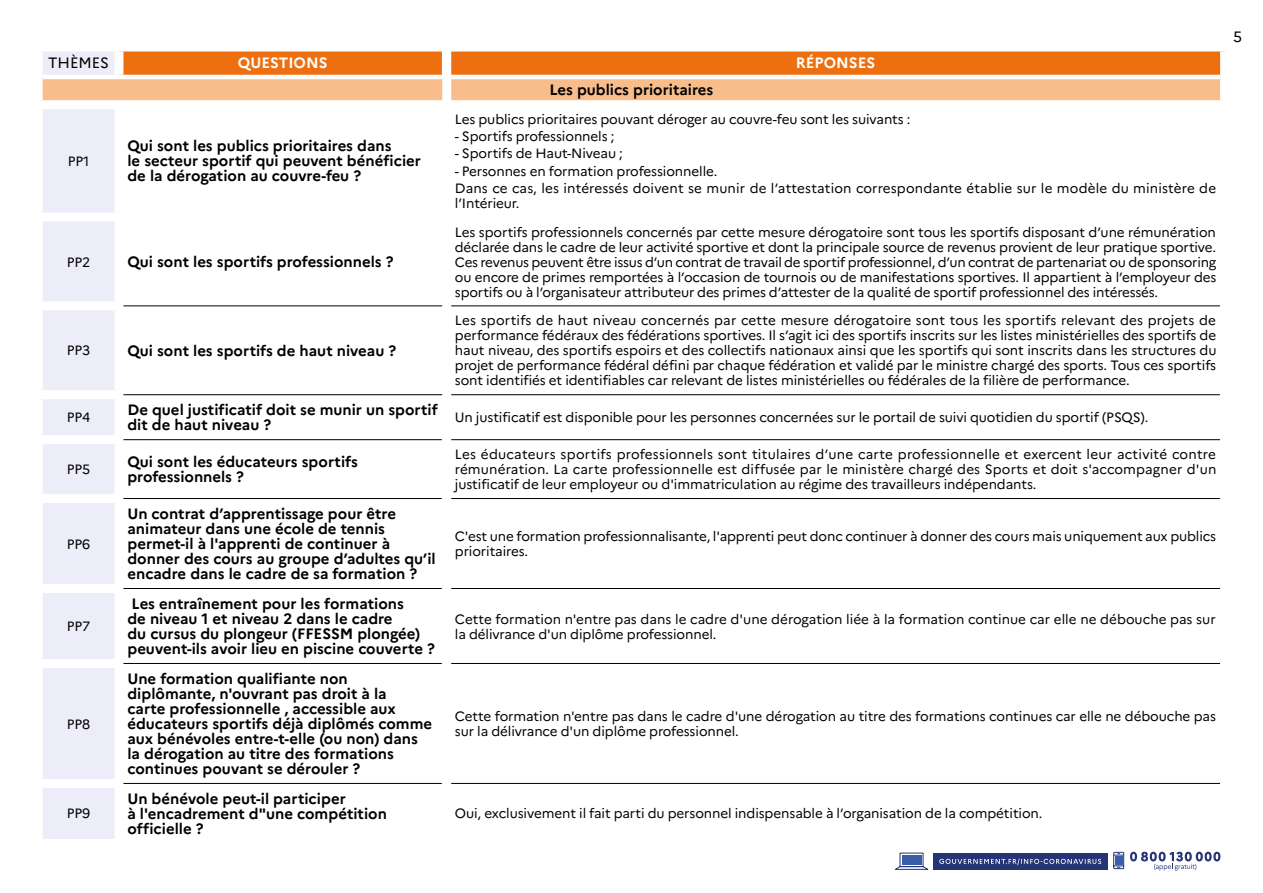
<style>
.page{position:relative;width:1263px;height:893px;background:#fff}
.page>*{position:absolute;margin:0;border:0;box-sizing:border-box;transform-origin:0 0}
.t1{font:700 15px/15px "Marianne";color:#000}
.t2{font:700 15px "Marianne";color:#fff}
.t3{font:15px "Marianne";color:#000}
.t4{font:13.5px/15px "Marianne";letter-spacing:-.01em;color:#000;text-align:justify}
.t5{font:13.5px/17.1px "Marianne";letter-spacing:.01em;color:#000}
</style>
<div class="page">
<svg style="left:1130px;top:852px;width:90px;height:19px"></svg>
<svg style="left:1113px;top:852px;width:11px;height:17px"></svg>
<div style="left:1115px;top:856px;width:7px;height:9px;background:#385ea8"></div>
<svg style="left:895px;top:852px;width:34px;height:18px"></svg>
<div style="left:902px;top:855px;width:19px;height:9px;background:#385ea8"></div>
<div style="left:933px;top:853px;width:175px;height:17px;background:#263375"></div>
<svg style="left:939px;top:859px;width:162px;height:6px"></svg>
<div style="left:43px;top:52px;width:71px;height:787px;background:#ecedf8"></div>
<div style="left:119px;top:47px;width:327px;height:30px;background:#ed6f0f"></div>
<div style="left:446px;top:47px;width:778px;height:30px;background:#ed6f0f"></div>
<div style="left:38px;top:77px;width:1186px;height:28px;background:#f9bc8b"></div>
<svg style="left:123px;top:306px;width:1097px;height:477px"></svg>
<div style="left:34px;top:77px;width:9px;height:23px;background:#fff"></div>
<div style="left:34px;top:100px;width:85px;height:9px;background:#fff"></div>
<div style="left:34px;top:213px;width:89px;height:9px;background:#fff"></div>
<div style="left:34px;top:301px;width:89px;height:9px;background:#fff"></div>
<div style="left:34px;top:390px;width:89px;height:9px;background:#fff"></div>
<div style="left:34px;top:435px;width:89px;height:9px;background:#fff"></div>
<div style="left:34px;top:494px;width:89px;height:9px;background:#fff"></div>
<div style="left:34px;top:584px;width:89px;height:9px;background:#fff"></div>
<div style="left:34px;top:659px;width:89px;height:9px;background:#fff"></div>
<div style="left:34px;top:779px;width:89px;height:9px;background:#fff"></div>
<div style="left:119px;top:43px;width:327px;height:9px;background:#fff"></div>
<div style="left:446px;top:43px;width:783px;height:9px;background:#fff"></div>
<div style="left:1220px;top:52px;width:9px;height:25px;background:#fff"></div>
<div style="left:114px;top:52px;width:9px;height:23px;background:#fff"></div>
<div style="left:1220px;top:77px;width:9px;height:23px;background:#fff"></div>
<hr style="left:43px;top:75px;width:76px;height:4px;background:#fff">
<hr style="left:119px;top:75px;width:327px;height:4px;background:#fff">
<hr style="left:446px;top:75px;width:774px;height:4px;background:#fff">
<hr style="left:123px;top:439px;width:319px;height:1px;background:#000">
<hr style="left:451px;top:439px;width:769px;height:1px;background:#000">
<hr style="left:123px;top:498px;width:319px;height:1px;background:#000">
<hr style="left:451px;top:498px;width:769px;height:1px;background:#000">
<hr style="left:123px;top:588px;width:319px;height:1px;background:#000">
<hr style="left:451px;top:588px;width:769px;height:1px;background:#000">
<hr style="left:123px;top:663px;width:319px;height:1px;background:#000">
<hr style="left:451px;top:663px;width:769px;height:1px;background:#000">
<hr style="left:123px;top:783px;width:319px;height:1px;background:#000">
<hr style="left:451px;top:783px;width:769px;height:1px;background:#000">
<hr style="left:123px;top:305px;width:323px;height:1px;background:#000">
<hr style="left:446px;top:305px;width:774px;height:1px;background:#000">
<hr style="left:123px;top:394px;width:323px;height:1px;background:#000">
<hr style="left:446px;top:394px;width:774px;height:1px;background:#000">
<div style="left:119px;top:100px;width:327px;height:9px;background:#fff"></div>
<div style="left:446px;top:100px;width:783px;height:9px;background:#fff"></div>
<div style="left:442px;top:34px;width:9px;height:813px;background:#fff"></div>
<p class="t3" style="left:48px;top:53px;width:63px">THÈMES</p>
<p class="t2" style="left:238px;top:53px;width:91px">QUESTIONS</p>
<p class="t2" style="left:796px;top:53px;width:81px">RÉPONSES</p>
<p class="t1" style="left:549px;top:82px;width:165px">Les publics prioritaires</p>
<p class="t4" style="left:68px;top:154px;width:23px">PP1</p>
<p class="t1" style="left:127px;top:139px;width:295px">Qui sont les publics prioritaires dans<br>le secteur sportif qui peuvent bénéficier de la dérogation au couvre-feu ?</p>
<p class="t4" style="left:67px;top:254px;width:25px">PP2</p>
<p class="t1" style="left:127px;top:254px;width:267px">Qui sont les sportifs professionnels ?</p>
<p class="t4" style="left:67px;top:343px;width:25px">PP3</p>
<p class="t1" style="left:127px;top:343px;width:270px">Qui sont les sportifs de haut niveau ?</p>
<p class="t4" style="left:455px;top:112px;width:457px">Les publics prioritaires pouvant déroger au couvre-feu sont les suivants :</p>
<p class="t4" style="left:455px;top:129px;width:161px">- Sportifs professionnels ;</p>
<p class="t4" style="left:455px;top:146px;width:170px">- Sportifs de Haut-Niveau ;</p>
<p class="t5" style="left:455px;top:162px;width:763px">- Personnes en formation professionnelle.<br>Dans ce cas, les intéressés doivent se munir de l’attestation correspondante établie sur le modèle du ministère de</p>
<p class="t4" style="left:455px;top:195px;width:66px">l’Intérieur.</p>
<p class="t4" style="left:455px;top:224px;width:763px">Les sportifs professionnels concernés par cette mesure dérogatoire sont tous les sportifs disposant d’une rémunération déclarée dans le cadre de leur activité sportive et dont la principale source de revenus provient de leur pratique sportive.<br>Ces revenus peuvent être issus d’un contrat de travail de sportif professionnel, d’un contrat de partenariat ou de sponsoring ou encore de primes remportées à l’occasion de tournois ou de manifestations sportives. Il appartient à l’employeur des sportifs ou à l’organisateur attributeur des primes d’attester de la qualité de sportif professionnel des intéressés.</p>
<p class="t4" style="left:455px;top:313px;width:763px">Les sportifs de haut niveau concernés par cette mesure dérogatoire sont tous les sportifs relevant des projets de performance fédéraux des fédérations sportives. Il s’agit ici des sportifs inscrits sur les listes ministérielles des sportifs de haut niveau, des sportifs espoirs et des collectifs nationaux ainsi que les sportifs qui sont inscrits dans les structures du projet de performance fédéral défini par chaque fédération et validé par le ministre chargé des sports. Tous ces sportifs sont identifiés et identifiables car relevant de listes ministérielles ou fédérales de la filière de performance.</p>
<p class="t4" style="left:67px;top:410px;width:25px">PP4</p>
<p class="t1" style="left:127px;top:402px;width:312px">De quel justificatif doit se munir un sportif dit de haut niveau ?</p>
<p class="t4" style="left:455px;top:410px;width:695px">Un justificatif est disponible pour les personnes concernées sur le portail de suivi quotidien du sportif (PSQS).</p>
<p class="t4" style="left:67px;top:462px;width:25px">PP5</p>
<p class="t1" style="left:127px;top:454px;width:232px">Qui sont les éducateurs sportifs professionnels ?</p>
<p class="t4" style="left:455px;top:447px;width:763px">Les éducateurs sportifs professionnels sont titulaires d’une carte professionnelle et exercent leur activité contre rémunération. La carte professionnelle est diffusée par le ministère chargé des Sports et doit s'accompagner d'un justificatif de leur employeur ou d'immatriculation au régime des travailleurs indépendants.</p>
<p class="t4" style="left:67px;top:536px;width:25px">PP6</p>
<p class="t4" style="left:67px;top:619px;width:25px">PP7</p>
<p class="t4" style="left:67px;top:716px;width:25px">PP8</p>
<p class="t4" style="left:67px;top:806px;width:25px">PP9</p>
<p class="t1" style="left:127px;top:506px;width:310px">Un contrat d’apprentissage pour être animateur dans une école de tennis permet-il à l'apprenti de continuer à donner des cours au groupe d’adultes qu’il encadre dans le cadre de sa formation ?</p>
<p class="t1" style="left:127px;top:596px;width:309px">Les entraînement pour les formations<br>de niveau 1 et niveau 2 dans le cadre<br>du cursus du plongeur (FFESSM plongée) peuvent-ils avoir lieu en piscine couverte ?</p>
<p class="t1" style="left:127px;top:671px;width:306px">Une formation qualifiante non diplômante, n'ouvrant pas droit à la<br>carte professionnelle , accessible aux éducateurs sportifs déjà diplômés comme aux bénévoles entre-t-elle (ou non) dans la dérogation au titre des formations continues pouvant se dérouler ?</p>
<p class="t1" style="left:127px;top:791px;width:261px">Un bénévole peut-il participer<br>à l'encadrement d"une compétition officielle ?</p>
<p class="t4" style="left:455px;top:529px;width:763px">C'est une formation professionnalisante, l'apprenti peut donc continuer à donner des cours mais uniquement aux publics prioritaires.</p>
<p class="t4" style="left:455px;top:611px;width:762px">Cette formation n'entre pas dans le cadre d'une dérogation liée à la formation continue car elle ne débouche pas sur la délivrance d'un diplôme professionnel.</p>
<p class="t4" style="left:455px;top:709px;width:763px">Cette formation n'entre pas dans le cadre d'une dérogation au titre des formations continues car elle ne débouche pas sur la délivrance d'un diplôme professionnel.</p>
<p class="t4" style="left:455px;top:806px;width:589px">Oui, exclusivement il fait parti du personnel indispensable à l’organisation de la compétition.</p>
<p class="t3" style="left:1233px;top:27px;width:10px">5</p>
</div>
